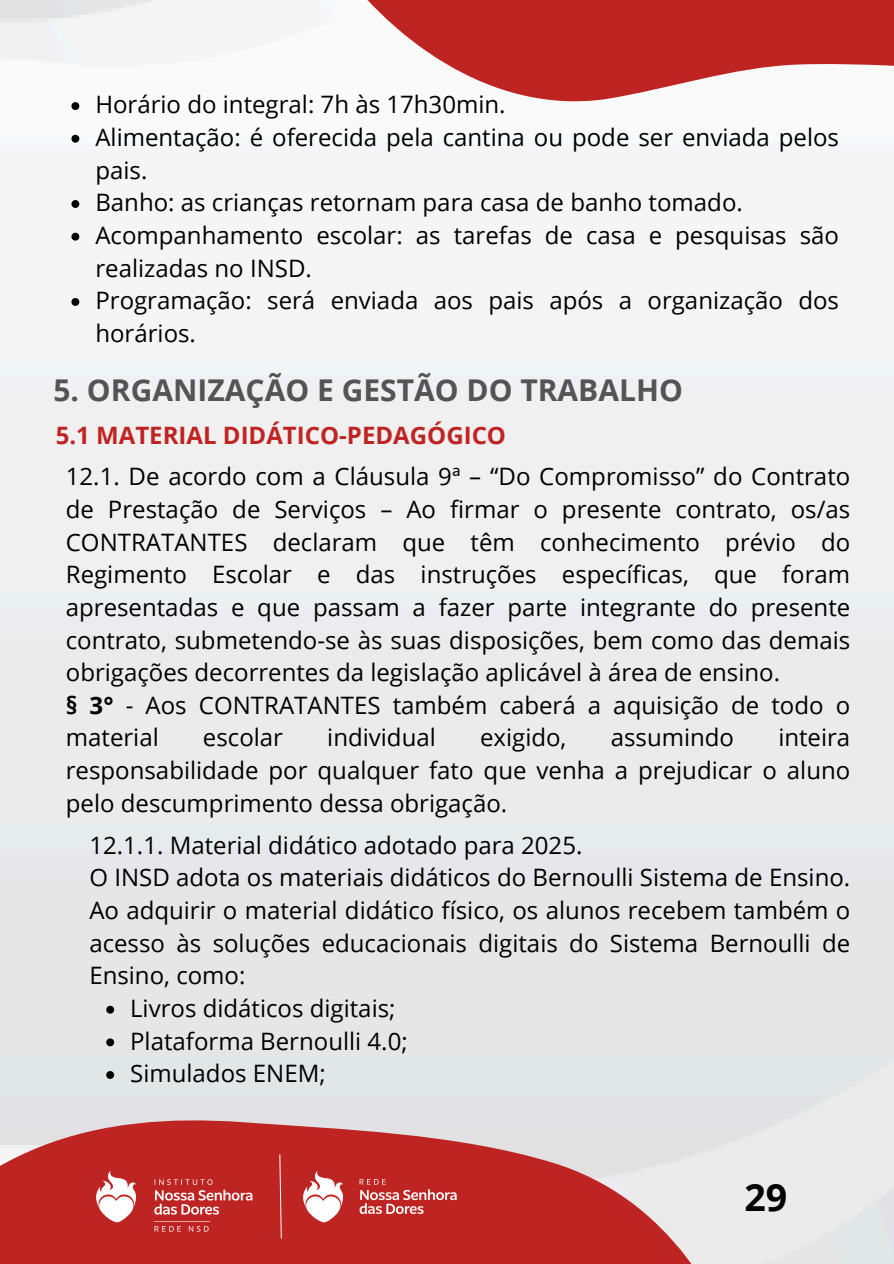
<style>
.page{position:relative;width:894px;height:1264px;background:#fff}
.page>*{position:absolute;margin:0;border:0;box-sizing:border-box;transform-origin:0 0}
.t1{font:700 37.5px "Open Sans";color:#000}
.t2{font:700 30px "Open Sans";color:#545454}
.t3{font:24px/32.7px "Open Sans";color:#000}
.t4{font:700 24px "Open Sans";color:#be2422}
.s1{font-weight:700}
</style>
<div class="page">
<img style="left:0;top:0;width:893px;height:1263px">
<svg style="left:266px;top:0;width:627px;height:115px;fill:#be2422"></svg>
<svg style="left:0;top:1038px;width:859px;height:225px;background:#d9b0b0"></svg>
<svg style="left:71px;top:102px;width:8px;height:8px"></svg>
<svg style="left:71px;top:135px;width:8px;height:8px"></svg>
<svg style="left:71px;top:200px;width:8px;height:8px"></svg>
<svg style="left:71px;top:233px;width:8px;height:7px"></svg>
<svg style="left:71px;top:298px;width:8px;height:8px"></svg>
<svg style="left:106px;top:1005px;width:8px;height:8px"></svg>
<svg style="left:106px;top:1038px;width:8px;height:8px"></svg>
<svg style="left:106px;top:1071px;width:8px;height:7px"></svg>
<img style="left:267px;top:1143px;width:225px;height:95px">
<img style="left:61px;top:1143px;width:78px;height:95px">
<img style="left:141px;top:1173px;width:152px;height:62px">
<p class="t3" style="left:95px;top:88px;width:411px">Horário do integral: 7h às 17h30min.</p>
<p class="t3" style="left:95px;top:120px;width:745px">Alimentação: é oferecida pela cantina ou pode ser enviada pelos pais.</p>
<p class="t3" style="left:95px;top:186px;width:648px">Banho: as crianças retornam para casa de banho tomado.</p>
<p class="t3" style="left:95px;top:218px;width:745px">Acompanhamento escolar: as tarefas de casa e pesquisas são realizadas no INSD.</p>
<p class="t3" style="left:95px;top:283px;width:745px">Programação: será enviada aos pais após a organização dos horários.</p>
<p class="t2" style="left:53px;top:368px;width:630px">5. ORGANIZAÇÃO E GESTÃO DO TRABALHO</p>
<p class="t4" style="left:56px;top:418px;width:452px">5.1 MATERIAL DIDÁTICO-PEDAGÓGICO</p>
<h1 class="t3" style="left:66px;top:459px;width:785px;text-align:justify">12.1. De acordo com a Cláusula 9ª – “Do Compromisso” do Contrato de Prestação de Serviços – Ao firmar o presente contrato, os/as CONTRATANTES declaram que têm conhecimento prévio do Regimento Escolar e das instruções específicas, que foram apresentadas e que passam a fazer parte integrante do presente contrato, submetendo-se às suas disposições, bem como das demais obrigações decorrentes da legislação aplicável à área de ensino.</h1>
<h2 class="t3" style="left:66px;top:688px;width:785px"><span class="s1">§ 3°</span> - Aos CONTRATANTES também caberá a aquisição de todo o material</h2>
<h2 class="t3" style="left:203px;top:720px;width:82px">escolar</h2>
<h2 class="t3" style="left:327px;top:720px;width:110px">individual</h2>
<h2 class="t3" style="left:480px;top:720px;width:88px">exigido,</h2>
<h2 class="t3" style="left:610px;top:720px;width:125px">assumindo</h2>
<h2 class="t3" style="left:66px;top:720px;width:785px;text-align:justify;text-indent:712px">inteira responsabilidade por qualquer fato que venha a prejudicar o aluno pelo descumprimento dessa obrigação.</h2>
<p class="t3" style="left:89px;top:828px;width:494px">12.1.1. Material didático adotado para 2025.</p>
<p class="t3" style="left:89px;top:860px;width:762px;text-align:justify">O INSD adota os materiais didáticos do Bernoulli Sistema de Ensino.<br>Ao adquirir o material didático físico, os alunos recebem também o acesso às soluções educacionais digitais do Sistema Bernoulli de Ensino, como:</p>
<p class="t3" style="left:130px;top:991px;width:267px">Livros didáticos digitais;</p>
<p class="t3" style="left:130px;top:1023px;width:279px">Plataforma Bernoulli 4.0;</p>
<p class="t3" style="left:130px;top:1056px;width:197px">Simulados ENEM;</p>
<p class="t1" style="left:744px;top:1170px;width:44px">29</p>
</div>
